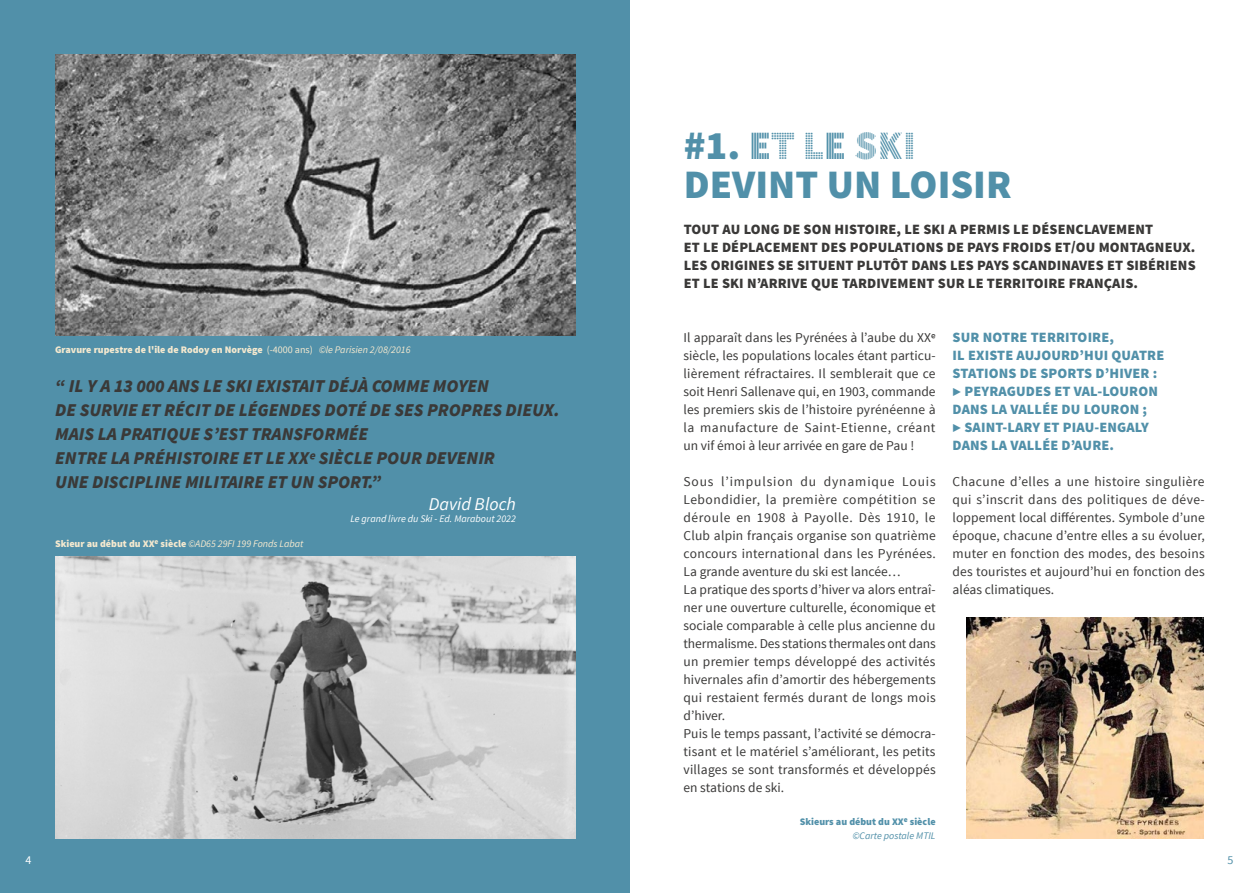
<style>
.page{position:relative;width:1259px;height:893px;background:#fff}
.page>*{position:absolute;margin:0;border:0;box-sizing:border-box;transform-origin:0 0}
.t1{font:900 40.5px "Source Sans Pro";color:#5190a9}
.t2{font:40.5px "Source Sans Pro DISPLAY";color:#5190a9}
.t3{font:italic 900 18px/24px "Source Sans Pro";color:#3a3938}
.t4{font:italic 18px "Source Sans Pro";color:#fff}
.t5{font:900 14.25px/18px "Source Sans Pro";letter-spacing:.01em;color:#3a3938}
.t6{font:900 14.25px/18px "Source Sans Pro";letter-spacing:.01em;color:#5190a9}
.t7{font:13.5px/18px "Source Sans Pro";letter-spacing:.01em;color:#3a3938;text-align:justify}
.t8{font:12px "Source Sans Pro";color:#fff}
.t9{font:12px "Source Sans Pro";color:#5190a9}
.t10{font:900 10.05px "Source Sans Pro";color:#f5e9cf}
.t11{font:900 10.05px/13.5px "Source Sans Pro";color:#5190a9;text-align:right}
.t12{font:italic 10.05px "Source Sans Pro";color:#fff}
.s1{font-weight:400}
.s2{font-weight:400;font-style:italic}
.s3{font-family:"Source Sans Pro";font-weight:900}
</style>
<div class="page">
<div style="left:0;top:0;width:629px;height:893px;background:#5190a9"></div>
<img style="left:55px;top:54px;width:520px;height:282px">
<img style="left:966px;top:617px;width:237px;height:222px">
<img style="left:55px;top:556px;width:520px;height:282px">
<p class="t10" style="left:55px;top:343px;width:357px">Gravure rupestre de l'ile de Rodoy en Norvège <span class="s1">(-4000 ans)</span> <span class="s2">©le Parisien 2/08/2016</span></p>
<h2 class="t3" style="left:55px;top:374px;width:506px">“ IL Y A 13 000 ANS LE SKI EXISTAIT DÉJÀ COMME MOYEN<br>DE SURVIE ET RÉCIT DE LÉGENDES DOTÉ DE SES PROPRES DIEUX.<br>MAIS LA PRATIQUE S’EST TRANSFORMÉE<br>ENTRE LA PRÉHISTOIRE ET LE XXᵉ SIÈCLE POUR DEVENIR<br>UNE DISCIPLINE MILITAIRE ET UN SPORT.”</h2>
<h2 class="t4" style="left:429px;top:493px;width:89px">David Bloch</h2>
<p class="t12" style="left:350px;top:512px;width:167px">Le grand livre du Ski - Ed. Marabout 2022</p>
<p class="t10" style="left:55px;top:537px;width:250px">Skieur au début du XX<sup>e</sup> siècle <span class="s2">©AD65 29FI 199 Fonds Labat</span></p>
<h1 class="t2" style="left:684px;top:125px;width:234px"><span class="s3">#1.</span> ET LE SKI</h1>
<h1 class="t1" style="left:684px;top:158px;width:329px">DEVINT UN LOISIR</h1>
<p class="t5" style="left:684px;top:221px;width:513px">TOUT AU LONG DE SON HISTOIRE, LE SKI A PERMIS LE DÉSENCLAVEMENT<br>ET LE DÉPLACEMENT DES POPULATIONS DE PAYS FROIDS ET/OU MONTAGNEUX.<br>LES ORIGINES SE SITUENT PLUTÔT DANS LES PAYS SCANDINAVES ET SIBÉRIENS ET LE SKI N’ARRIVE QUE TARDIVEMENT SUR LE TERRITOIRE FRANÇAIS.</p>
<p class="t7" style="left:683px;top:329px;width:254px">Il apparaît dans les Pyrénées à l’aube du XXᵉ siècle, les populations locales étant particu&shy;lièrement réfractaires. Il semblerait que ce soit Henri Sallenave qui, en 1903, commande les premiers skis de l’histoire pyrénéenne à la manufacture de Saint-Etienne, créant un vif émoi à leur arrivée en gare de Pau !</p>
<p class="t7" style="left:683px;top:473px;width:254px;text-align:left">Sous l’impulsion du dynamique Louis Lebondidier, la première compétition se déroule en 1908 à Payolle. Dès 1910, le Club alpin français organise son quatrième concours international dans les Pyrénées.<br>La grande aventure du ski est lancée…<br>La pratique des sports d’hiver va alors entraî&shy;ner une ouverture culturelle, économique et sociale comparable à celle plus ancienne du thermalisme. Des stations thermales ont dans un premier temps développé des activités hivernales afin d’amortir des hébergements qui restaient fermés durant de longs mois d’hiver.<br>Puis le temps passant, l’activité se démocra&shy;tisant et le matériel s’améliorant, les petits villages se sont transformés et développés en stations de ski.</p>
<p class="t11" style="left:800px;top:816px;width:137px">Skieurs au début du XX<sup>e</sup> siècle <span class="s2">©Carte postale MTIL</span></p>
<p class="t6" style="left:952px;top:329px;width:213px">SUR NOTRE TERRITOIRE,<br>IL EXISTE AUJOURD’HUI QUATRE<br>STATIONS DE SPORTS D’HIVER : ▶ PEYRAGUDES ET VAL-LOURON<br>DANS LA VALLÉE DU LOURON ;<br>▶ SAINT-LARY ET PIAU-ENGALY<br>DANS LA VALLÉE D’AURE.</p>
<p class="t7" style="left:952px;top:473px;width:254px">Chacune d’elles a une histoire singulière qui s’inscrit dans des politiques de déve&shy;loppement local différentes. Symbole d’une époque, chacune d’entre elles a su évoluer, muter en fonction des modes, des besoins des touristes et aujourd’hui en fonction des aléas climatiques.</p>
<p class="t8" style="left:26px;top:853px;width:7px">4</p>
<p class="t9" style="left:1227px;top:853px;width:7px">5</p>
</div>
